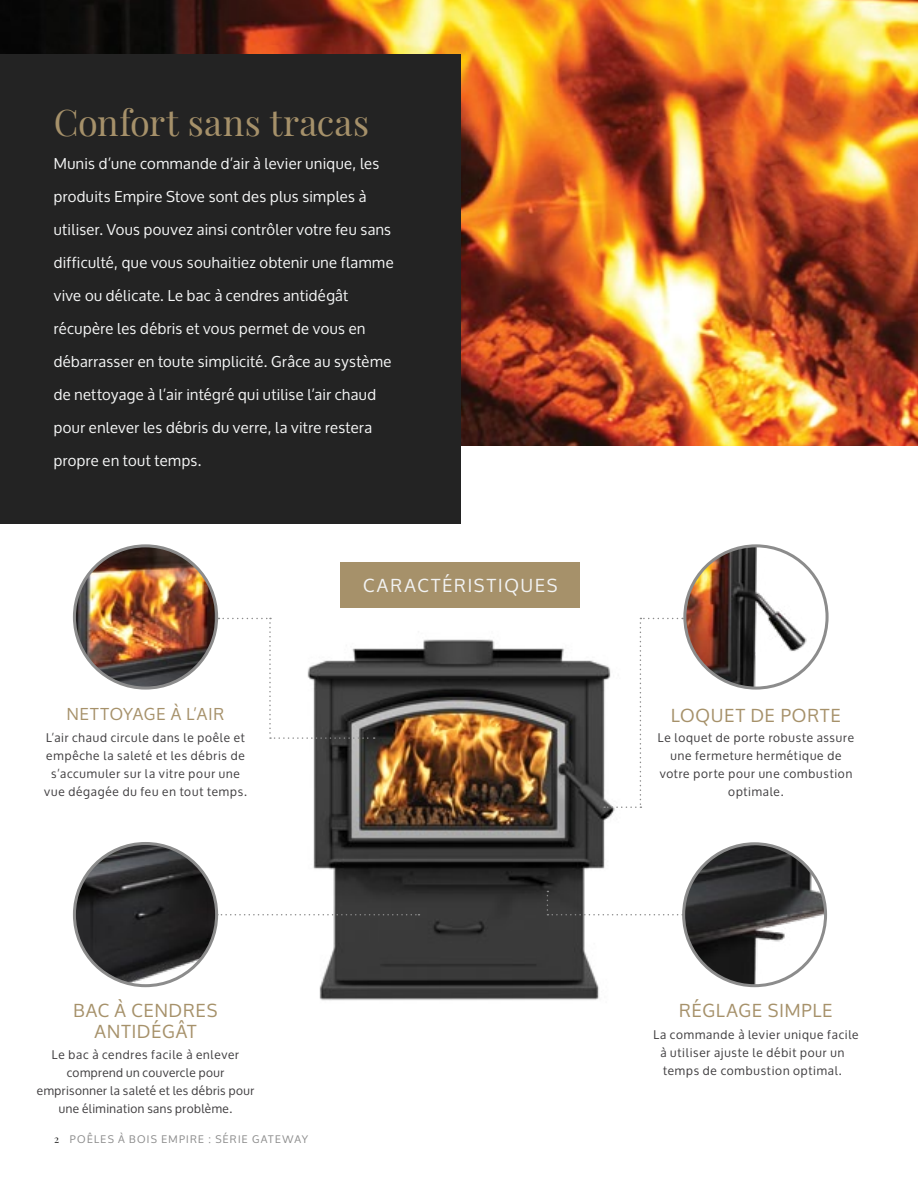
<style>
.page{position:relative;width:918px;height:1188px;background:#fff}
.page>*{position:absolute;margin:0;border:0;box-sizing:border-box;transform-origin:0 0}
.t1{font:36px "Playfair Display";letter-spacing:.005em;color:#a6916a}
.t2{font:18px/21px "Oxygen";letter-spacing:.055em;color:#a6916a;text-align:center}
.t3{font:18px "Oxygen";letter-spacing:.11em;color:#f2f3f3}
.t4{font:16.5px "Oxygen";letter-spacing:.06em;color:#a6916a}
.t5{font:15px "Oxygen";letter-spacing:.025em;color:#f6f7f7}
.t6{font:12px/18px "Oxygen";letter-spacing:.06em;color:#3f3d3f;text-align:center}
.t7{font:12px/18px "Oxygen";letter-spacing:.04em;color:#3f3d3f;text-align:center}
.t8{font:10.5px "Oxygen";letter-spacing:.125em;color:#8c8c8c}
.s1{font-family:"Playfair Display";color:#232323}
</style>
<div class="page">
<img style="left:0;top:0;width:918px;height:446px">
<div style="left:0;top:54px;width:460px;height:469px;background:#232323"></div>
<img style="left:684px;top:844px;width:142px;height:142px;border-radius:71px">
<div style="left:682px;top:842px;width:145px;height:145px;border:3px solid #8c8c8c;border-radius:50%"></div>
<img style="left:74px;top:843px;width:143px;height:143px;border-radius:71px">
<div style="left:73px;top:842px;width:145px;height:145px;border:3px solid #8c8c8c;border-radius:50%"></div>
<img style="left:263px;top:639px;width:392px;height:362px">
<img style="left:74px;top:546px;width:143px;height:142px;border-radius:71px">
<div style="left:73px;top:544px;width:145px;height:146px;border:3px solid #8c8c8c;border-radius:50%"></div>
<div style="left:341px;top:562px;width:239px;height:45px;background:#a6916a"></div>
<svg style="left:218px;top:618px;width:157px;height:121px"></svg>
<svg style="left:217px;top:914px;width:203px;height:1px"></svg>
<svg style="left:604px;top:618px;width:79px;height:190px"></svg>
<svg style="left:547px;top:891px;width:136px;height:24px"></svg>
<img style="left:685px;top:546px;width:142px;height:142px;border-radius:71px">
<div style="left:683px;top:544px;width:146px;height:146px;border:3px solid #8c8c8c;border-radius:50%"></div>
<h1 class="t1" style="left:54px;top:94px;width:317px">Confort sans tracas</h1>
<p class="t5" style="left:54px;top:155px;width:327px">Munis d’une commande d’air à levier unique, les</p>
<p class="t5" style="left:54px;top:188px;width:314px">produits Empire Stove sont des plus simples à</p>
<p class="t5" style="left:54px;top:221px;width:339px">utiliser. Vous pouvez ainsi contrôler votre feu sans</p>
<p class="t5" style="left:54px;top:254px;width:342px">difficulté, que vous souhaitiez obtenir une flamme</p>
<p class="t5" style="left:54px;top:287px;width:296px">vive ou délicate. Le bac à cendres antidégât</p>
<p class="t5" style="left:54px;top:320px;width:313px">récupère les débris et vous permet de vous en</p>
<p class="t5" style="left:54px;top:353px;width:339px">débarrasser en toute simplicité. Grâce au système</p>
<p class="t5" style="left:54px;top:386px;width:324px">de nettoyage à l’air intégré qui utilise l’air chaud</p>
<p class="t5" style="left:54px;top:419px;width:320px">pour enlever les débris du verre, la vitre restera</p>
<p class="t5" style="left:54px;top:452px;width:149px">propre en tout temps.</p>
<p class="t4" style="left:67px;top:705px;width:159px">NETTOYAGE À L’AIR</p>
<p class="t6" style="left:44px;top:729px;width:204px">L’air chaud circule dans le poêle et empêche la saleté et les débris de s’accumuler sur la vitre pour une vue dégagée du feu en tout temps.</p>
<p class="t3" style="left:363px;top:575px;width:196px">CARACTÉRISTIQUES</p>
<p class="t2" style="left:74px;top:1001px;width:146px">BAC À CENDRES<br>ANTIDÉGÂT</p>
<p class="t7" style="left:37px;top:1045px;width:219px">Le bac à cendres facile à enlever comprend un couvercle pour emprisonner la saleté et les débris pour une élimination sans problème.</p>
<p class="t8" style="left:54px;top:1133px;width:256px"><span class="s1">2</span> POÊLES À BOIS EMPIRE : SÉRIE GATEWAY</p>
<p class="t2" style="left:671px;top:705px;width:171px">LOQUET DE PORTE</p>
<p class="t6" style="left:658px;top:729px;width:198px">Le loquet de porte robuste assure une fermeture hermétique de votre porte pour une combustion optimale.</p>
<p class="t2" style="left:679px;top:1001px;width:155px">RÉGLAGE SIMPLE</p>
<p class="t6" style="left:653px;top:1026px;width:207px">La commande à levier unique facile à utiliser ajuste le débit pour un temps de combustion optimal.</p>
</div>
